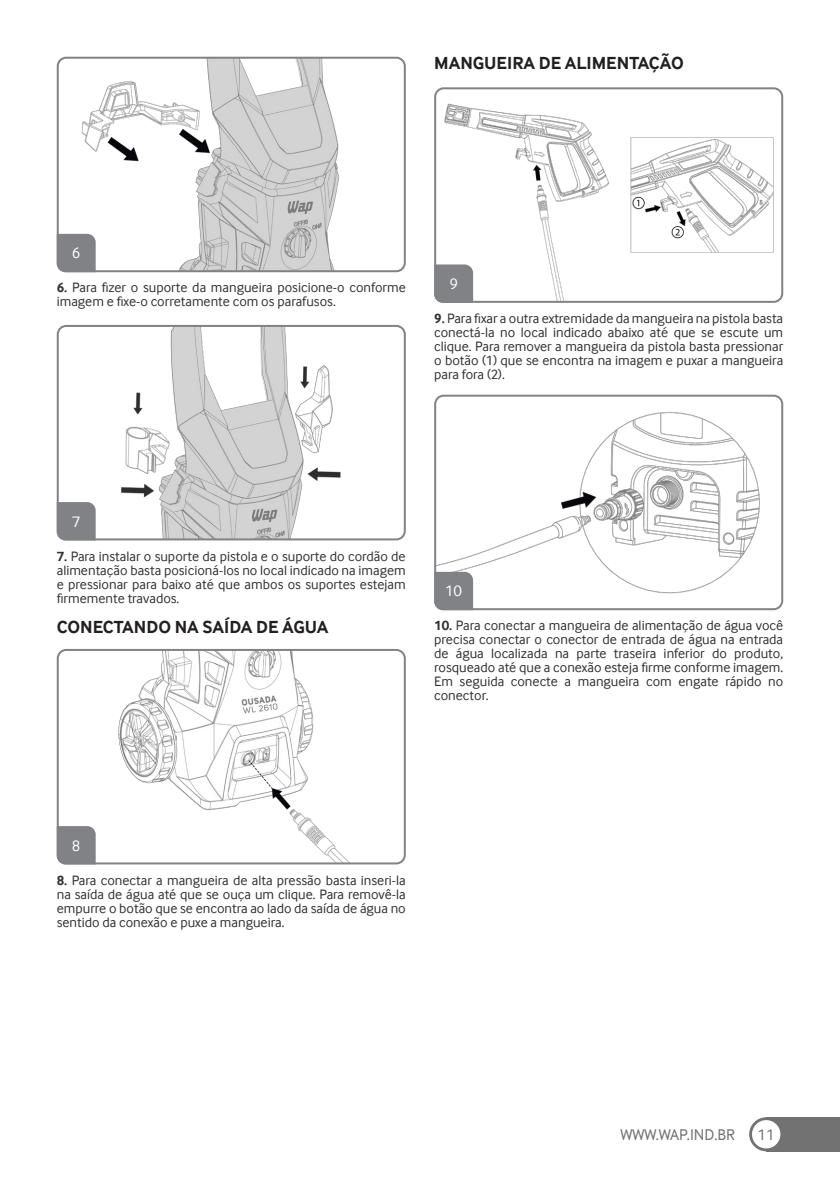
<style>
.page{position:relative;width:840px;height:1191px;background:#fff}
.page>*{position:absolute;margin:0;border:0;box-sizing:border-box;transform-origin:0 0}
.t1{font:700 18px "Inter Face";color:#231f20}
.t2{font:16px "Inter Face";color:#717271}
.t3{font:15.8px "Inter Face";color:#fff}
.t4{font:14px/14px "Inter Face";color:#312f30;text-align:justify}
.s1{font-weight:700}
</style>
<div class="page">
<div style="left:765px;top:1117px;width:74px;height:34px;background:#717271"></div>
<svg style="left:748px;top:1117px;width:34px;height:34px"></svg>
<div style="left:751px;top:1120px;width:29px;height:28px;background:#fff;border-radius:50%"></div>
<img style="left:437px;top:88px;width:344px;height:214px">
<div style="left:434px;top:87px;width:348px;height:216px;border:2px solid #808285;border-radius:9px"></div>
<img style="left:437px;top:396px;width:344px;height:213px">
<div style="left:434px;top:395px;width:348px;height:215px;border:2px solid #808285;border-radius:9px"></div>
<div style="left:434px;top:264px;width:39px;height:39px;background:#808285"></div>
<svg style="left:434px;top:572px;width:39px;height:38px"></svg>
<img style="left:58px;top:650px;width:346px;height:213px">
<div style="left:57px;top:649px;width:348px;height:215px;border:2px solid #808285;border-radius:9px"></div>
<svg style="left:57px;top:826px;width:39px;height:38px"></svg>
<img style="left:58px;top:58px;width:346px;height:213px">
<div style="left:57px;top:57px;width:348px;height:215px;border:2px solid #808285;border-radius:9px"></div>
<img style="left:58px;top:326px;width:346px;height:213px">
<div style="left:57px;top:325px;width:348px;height:215px;border:2px solid #808285;border-radius:9px"></div>
<svg style="left:57px;top:234px;width:39px;height:38px"></svg>
<svg style="left:57px;top:502px;width:39px;height:38px"></svg>
<p class="t1" style="left:434px;top:52px;width:251px">MANGUEIRA DE ALIMENTAÇÃO</p>
<p class="t3" style="left:72px;top:244px;width:10px">6</p>
<p class="t4" style="left:57px;top:280px;width:350px"><span class="s1">6.</span> Para fizer o suporte da mangueira posicione-o conforme imagem e fixe-o corretamente com os parafusos.</p>
<p class="t3" style="left:449px;top:275px;width:10px">9</p>
<p class="t4" style="left:434px;top:311px;width:350px"><span class="s1">9.</span> Para fixar a outra extremidade da mangueira na pistola basta conectá-la no local indicado abaixo até que se escute um clique. Para remover a mangueira da pistola basta pressionar o botão (1) que se encontra na imagem e puxar a mangueira para fora (2).</p>
<p class="t3" style="left:72px;top:512px;width:10px">7</p>
<p class="t4" style="left:57px;top:549px;width:350px"><span class="s1">7.</span> Para instalar o suporte da pistola e o suporte do cordão de alimentação basta posicioná-los no local indicado na imagem e pressionar para baixo até que ambos os suportes estejam firmemente travados.</p>
<p class="t1" style="left:57px;top:617px;width:273px">CONECTANDO NA SAÍDA DE ÁGUA</p>
<p class="t3" style="left:445px;top:582px;width:19px">10</p>
<p class="t4" style="left:434px;top:618px;width:350px"><span class="s1">10.</span> Para conectar a mangueira de alimentação de água você precisa conectar o conector de entrada de água na entrada de água localizada na parte traseira inferior do produto, rosqueado até que a conexão esteja firme conforme imagem.<br>Em seguida conecte a mangueira com engate rápido no conector.</p>
<p class="t3" style="left:72px;top:836px;width:10px">8</p>
<p class="t4" style="left:57px;top:872px;width:350px"><span class="s1">8.</span> Para conectar a mangueira de alta pressão basta inseri-la na saída de água até que se ouça um clique. Para removê-la empurre o botão que se encontra ao lado da saída de água no sentido da conexão e puxe a mangueira.</p>
<p class="t2" style="left:620px;top:1125px;width:116px">WWW.WAP.IND.BR</p>
<p class="t2" style="left:757px;top:1125px;width:19px">11</p>
</div>
